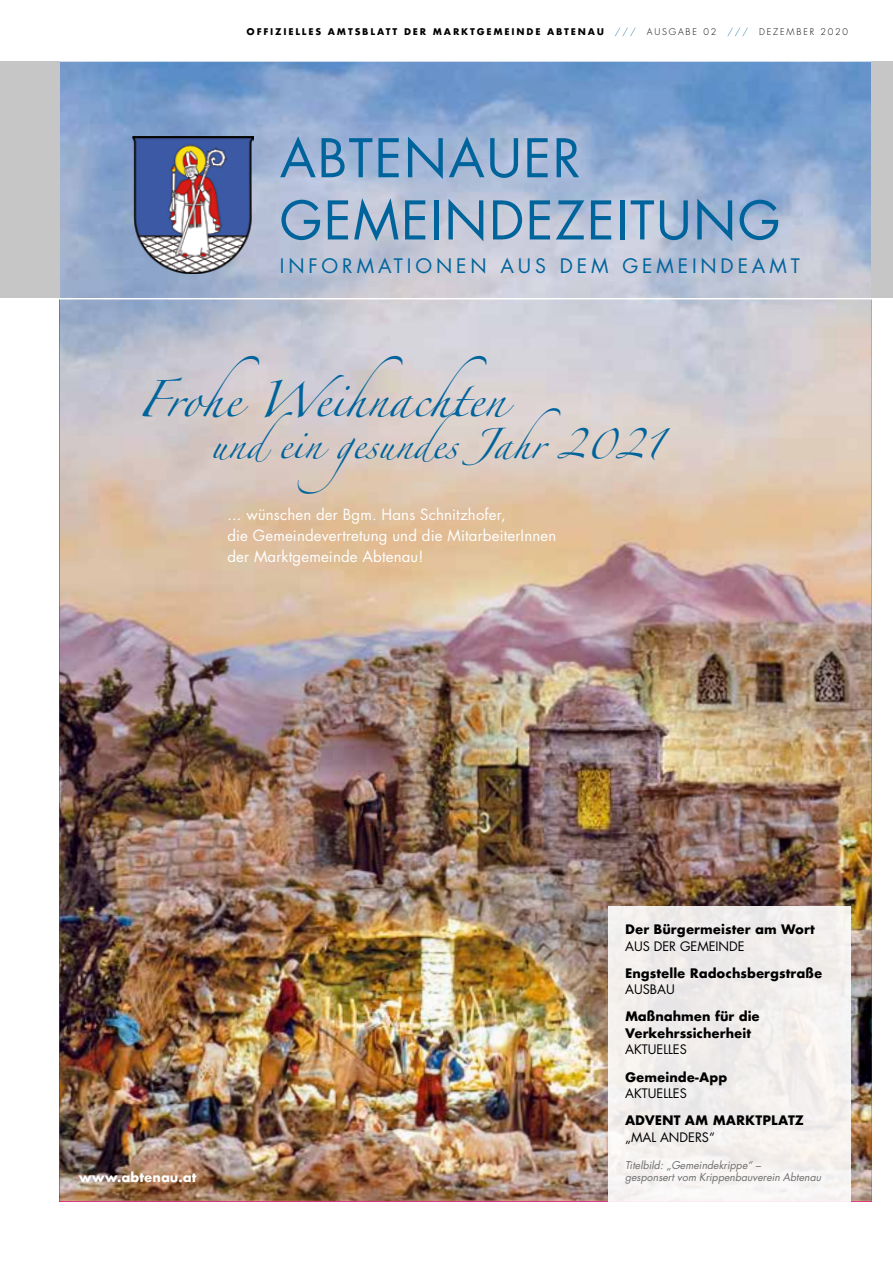
<style>
.page{position:relative;width:893px;height:1263px;background:#fff}
.page>*{position:absolute;margin:0;border:0;box-sizing:border-box;transform-origin:0 0}
.t1{font:51.9px/62.2px "Futura";letter-spacing:.03em;color:#00649c}
.t2{font:32.7px "Zapfino";color:#00649c}
.t3{font:27.15px "Zapfino";color:#00649c}
.t4{font:19.5px "Futura";letter-spacing:.2em;color:#00649c}
.t5{font:15px/21px "Futura";letter-spacing:.01em;color:#fff}
.t6{font:700 12.75px/16.5px "Futura";color:#000}
.t7{font:12.75px "Futura";color:#000}
.t8{font:700 12.75px "Futura";color:#fff}
.t9{font:italic 10.5px "Futura";color:#706f6f}
.t10{font:700 9px "Futura";letter-spacing:.2em;color:#000}
.s1{font-weight:300;color:#00649c}
.s2{font-weight:300}
</style>
<div class="page">
<img style="left:60px;top:62px;width:812px;height:1139px">
<div style="left:0;top:62px;width:60px;height:237px;background:#c6c6c6"></div>
<div style="left:872px;top:62px;width:21px;height:237px;background:#c6c6c6"></div>
<div style="left:608px;top:906px;width:242px;height:354px;background:linear-gradient(to bottom,#ece8e7,#fcfbfa)"></div>
<hr style="left:0;top:298px;width:893px;height:1px;background:#fff">
<img style="left:132px;top:136px;width:122px;height:138px">
<p class="t10" style="left:247px;top:25px;width:603px">OFFIZIELLES AMTSBLATT DER MARKTGEMEINDE ABTENAU <span class="s1">///</span> <span class="s2">AUSGABE 02</span> <span class="s1">///</span> <span class="s2">DEZEMBER 2020</span></p>
<h1 class="t1" style="left:280px;top:126px;width:502px">ABTENAUER<br>GEMEINDEZEITUNG</h1>
<h3 class="t4" style="left:280px;top:253px;width:522px">INFORMATIONEN AUS DEM GEMEINDEAMT</h3>
<h2 class="t2" style="left:138px;top:386px;width:369px">Frohe Weihnachten</h2>
<h3 class="t3" style="left:211px;top:433px;width:453px">undein gesundes Jahr 2021</h3>
<p class="t5" style="left:227px;top:504px;width:330px">... wünschen der Bgm. Hans Schnitzhofer,<br>die Gemeindevertretung und die MitarbeiterInnen der Marktgemeinde Abtenau!</p>
<p class="t6" style="left:625px;top:921px;width:191px">Der Bürgermeister am Wort</p>
<p class="t7" style="left:625px;top:937px;width:121px">AUS DER GEMEINDE</p>
<p class="t6" style="left:625px;top:965px;width:199px">Engstelle Radochsbergstraße</p>
<p class="t7" style="left:625px;top:981px;width:51px">AUSBAU</p>
<p class="t6" style="left:625px;top:1008px;width:136px">Maßnahmen für die<br>Verkehrssicherheit</p>
<p class="t7" style="left:625px;top:1041px;width:63px">AKTUELLES</p>
<p class="t6" style="left:625px;top:1068px;width:104px">Gemeinde-App</p>
<p class="t7" style="left:625px;top:1084px;width:63px">AKTUELLES</p>
<p class="t6" style="left:625px;top:1112px;width:180px">ADVENT AM MARKTPLATZ</p>
<p class="t7" style="left:625px;top:1128px;width:91px">„MAL ANDERS“</p>
<p class="t9" style="left:625px;top:1158px;width:137px">Titelbild: „Gemeindekrippe“ –</p>
<p class="t8" style="left:79px;top:1168px;width:119px">www.abtenau.at</p>
<p class="t9" style="left:625px;top:1170px;width:198px">gesponsert vom Krippenbauverein Abtenau</p>
</div>
